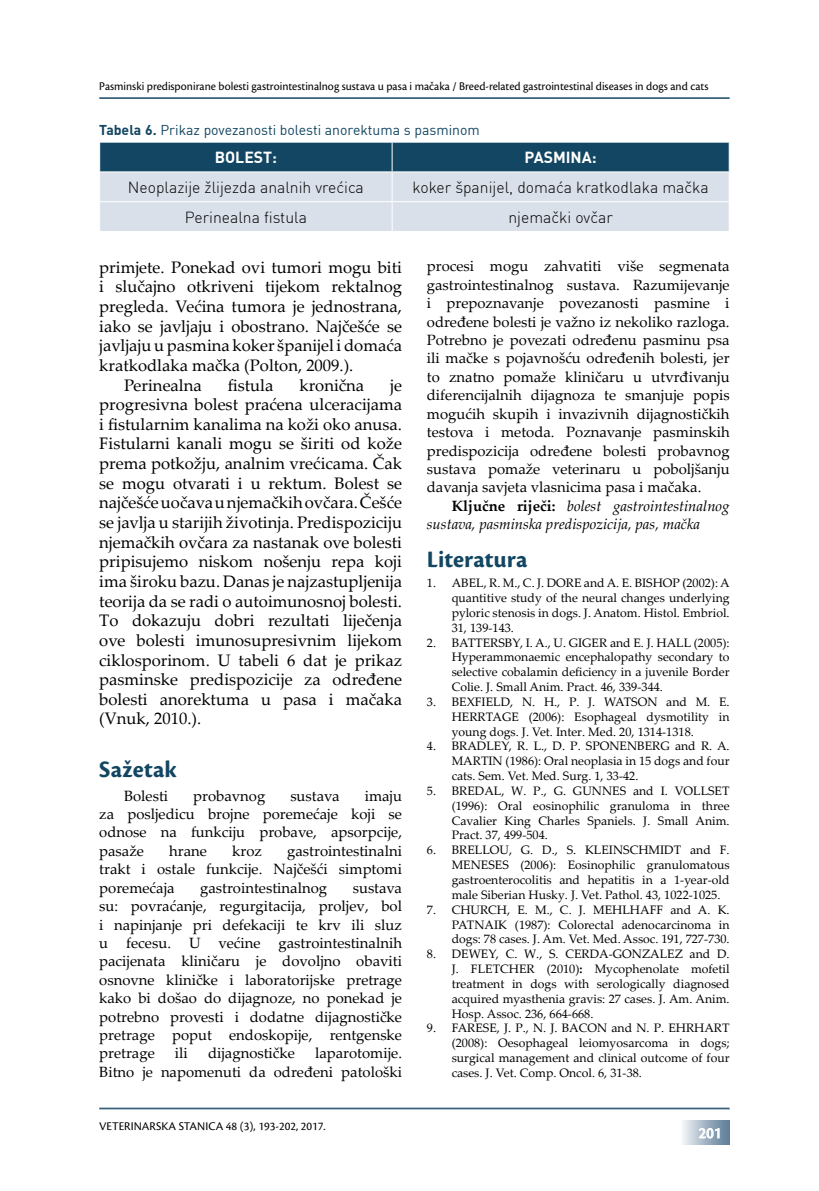
<style>
.page{position:relative;width:819px;height:1191px;background:#fff}
.page>*{position:absolute;margin:0;border:0;box-sizing:border-box;transform-origin:0 0}
.t1{font:700 24.5px "Cronos Pro";letter-spacing:.005em;color:#124662}
.t2{font:16.62px/19.6px "Palatino Linotype";color:#000;text-align:justify}
.t3{font:15.75px "DIN Lt";color:#000}
.t4{font:700 15.75px "DIN";color:#fff}
.t5{font:15.75px "Cronos Pro";color:#fff}
.t6{font:14.88px/18.4px "Palatino Linotype";color:#000;text-align:justify}
.t7{font:italic 14.88px/18.4px "Palatino Linotype";color:#000}
.t8{font:14px "DIN";color:#124662}
.t9{font:12.25px/14.9px "Palatino Linotype";color:#000;text-align:justify}
.t10{font:12.25px "Cronos Pro";color:#000}
.s1{font-weight:700}
.s2{font-weight:700;font-style:normal}
</style>
<div class="page">
<hr style="left:99px;top:1107px;width:630px;height:2px;background:#3a617d">
<hr style="left:99px;top:97px;width:630px;height:2px;background:#3a617d">
<div style="left:680px;top:1120px;width:49px;height:25px;background:linear-gradient(to right,#f7f9fa,#597995)"></div>
<svg style="left:698px;top:1126px;width:22px;height:13px"></svg>
<svg style="left:99px;top:142px;width:630px;height:89px;background:#9cb0bf"></svg>
<p class="t10" style="left:99px;top:79px;width:611px">Pasminski predisponirane bolesti gastrointestinalnog sustava u pasa i mačaka / Breed-related gastrointestinal diseases in dogs and cats</p>
<p class="t8" style="left:99px;top:120px;width:382px"><span class="s1">Tabela 6.</span> Prikaz povezanosti bolesti anorektuma s pasminom</p>
<p class="t4" style="left:215px;top:147px;width:64px">BOLEST:</p>
<p class="t4" style="left:524px;top:147px;width:74px">PASMINA:</p>
<p class="t3" style="left:128px;top:177px;width:237px">Neoplazije žlijezda analnih vrećica</p>
<p class="t3" style="left:412px;top:177px;width:298px">koker španijel, domaća kratkodlaka mačka</p>
<p class="t3" style="left:185px;top:206px;width:124px">Perinealna fistula</p>
<p class="t3" style="left:508px;top:206px;width:106px">njemački ovčar</p>
<h2 class="t2" style="left:99px;top:257px;width:304px">primjete. Ponekad ovi tumori mogu biti</h2>
<h2 class="t2" style="left:99px;top:276px;width:304px">i slučajno otkriveni tijekom rektalnog</h2>
<h2 class="t2" style="left:99px;top:296px;width:304px">pregleda. Većina tumora je jednostrana,</h2>
<h2 class="t2" style="left:99px;top:315px;width:304px">iako se javljaju i obostrano. Najčešće se</h2>
<h2 class="t2" style="left:99px;top:335px;width:304px">javljaju u pasmina koker španijel i domaća</h2>
<h2 class="t2" style="left:99px;top:355px;width:256px">kratkodlaka mačka (Polton, 2009.).</h2>
<h2 class="t2" style="left:124px;top:374px;width:79px">Perinealna</h2>
<h2 class="t2" style="left:228px;top:374px;width:47px">fistula</h2>
<h2 class="t2" style="left:299px;top:374px;width:66px">kronična</h2>
<p class="t2" style="left:99px;top:374px;width:304px;text-indent:291px">je progresivna bolest praćena ulceracijama i fistularnim kanalima na koži oko anusa.<br>Fistularni kanali mogu se širiti od kože prema potkožju, analnim vrećicama. Čak se mogu otvarati i u rektum. Bolest se najčešće uočava u njemačkih ovčara. Češće se javlja u starijih životinja. Predispoziciju njemačkih ovčara za nastanak ove bolesti pripisujemo niskom nošenju repa koji ima široku bazu. Danas je najzastupljenija teorija da se radi o autoimunosnoj bolesti.<br>To dokazuju dobri rezultati liječenja ove bolesti imunosupresivnim lijekom ciklosporinom. U tabeli 6 dat je prikaz pasminske predispozicije za određene bolesti anorektuma u pasa i mačaka (Vnuk, 2010.).</p>
<h1 class="t1" style="left:99px;top:755px;width:79px">Sažetak</h1>
<p class="t6" style="left:124px;top:786px;width:46px">Bolesti</p>
<p class="t6" style="left:193px;top:786px;width:74px">probavnog</p>
<p class="t6" style="left:290px;top:786px;width:51px">sustava</p>
<p class="t6" style="left:99px;top:786px;width:304px;text-indent:265px">imaju za posljedicu brojne poremećaje koji se odnose na funkciju probave, apsorpcije, pasaže</p>
<p class="t6" style="left:99px;top:841px;width:304px;text-indent:188px">gastrointestinalni trakt i ostale funkcije. Najčešći simptomi poremećaja</p>
<p class="t6" style="left:169px;top:841px;width:39px">hrane</p>
<p class="t6" style="left:232px;top:841px;width:31px">kroz</p>
<p class="t6" style="left:200px;top:878px;width:128px">gastrointestinalnog</p>
<p class="t6" style="left:99px;top:878px;width:304px;text-indent:253px">sustava su: povraćanje, regurgitacija, proljev, bol i napinjanje pri defekaciji te krv ili sluz u fecesu. U većine gastrointestinalnih pacijenata kliničaru je dovoljno obaviti osnovne kliničke i laboratorijske pretrage kako bi došao do dijagnoze, no ponekad je potrebno provesti i dodatne dijagnostičke pretrage poput endoskopije, rentgenske pretrage</p>
<p class="t6" style="left:175px;top:1043px;width:14px">ili</p>
<p class="t6" style="left:208px;top:1043px;width:88px">dijagnostičke</p>
<p class="t6" style="left:99px;top:1043px;width:304px;text-align:right">laparotomije.<br>Bitno je napomenuti da određeni patološki</p>
<p class="t10" style="left:99px;top:1119px;width:228px">VETERINARSKA STANICA 48 (3), 193-202, 2017.</p>
<p class="t6" style="left:427px;top:256px;width:304px">procesi mogu zahvatiti više segmenata gastrointestinalnog sustava. Razumijevanje i prepoznavanje povezanosti pasmine i određene bolesti je važno iz nekoliko razloga.<br>Potrebno je povezati određenu pasminu psa ili mačke s pojavnošću određenih bolesti, jer to znatno pomaže kliničaru u utvrđivanju diferencijalnih dijagnoza te smanjuje popis mogućih skupih i invazivnih dijagnostičkih testova i metoda. Poznavanje pasminskih predispozicija određene bolesti probavnog sustava pomaže veterinaru u poboljšanju davanja savjeta vlasnicima pasa i mačaka.</p>
<p class="t7" style="left:427px;top:496px;width:304px;text-indent:25px"><span class="s2">Ključne riječi:</span> bolest gastrointestinalnog sustava, pasminska predispozicija, pas, mačka</p>
<h1 class="t1" style="left:427px;top:545px;width:102px">Literatura</h1>
<p class="t9" style="left:451px;top:575px;width:279px;text-indent:-25px">1. ABEL, R. M., C. J. DORE and A. E. BISHOP (2002): A quantitive study of the neural changes underlying pyloric stenosis in dogs. J. Anatom. Histol. Embriol.<br>31, 139-143.</p>
<p class="t9" style="left:451px;top:634px;width:279px;text-indent:-25px">2. BATTERSBY, I. A., U. GIGER and E. J. HALL (2005):<br>Hyperammonaemic encephalopathy secondary to selective cobalamin deficiency in a juvenile Border Colie. J. Small Anim. Pract. 46, 339-344.</p>
<p class="t9" style="left:451px;top:694px;width:279px;text-indent:-25px">3. BEXFIELD, N. H., P. J. WATSON and M. E.<br>HERRTAGE (2006): Esophageal dysmotility in young dogs. J. Vet. Inter. Med. 20, 1314-1318.</p>
<p class="t9" style="left:451px;top:738px;width:279px;text-indent:-25px">4. BRADLEY, R. L., D. P. SPONENBERG and R. A.<br>MARTIN (1986): Oral neoplasia in 15 dogs and four cats. Sem. Vet. Med. Surg. 1, 33-42.</p>
<p class="t9" style="left:451px;top:783px;width:279px;text-indent:-25px">5. BREDAL, W. P., G. GUNNES and I. VOLLSET (1996): Oral eosinophilic granuloma in three Cavalier King Charles Spaniels. J. Small Anim.<br>Pract. 37, 499-504.</p>
<p class="t9" style="left:451px;top:842px;width:279px;text-indent:-25px">6. BRELLOU, G. D., S. KLEINSCHMIDT and F.<br>MENESES (2006): Eosinophilic granulomatous gastroenterocolitis and hepatitis in a 1-year-old male Siberian Husky. J. Vet. Pathol. 43, 1022-1025.</p>
<p class="t9" style="left:451px;top:901px;width:279px;text-indent:-25px">7. CHURCH, E. M., C. J. MEHLHAFF and A. K.<br>PATNAIK (1987): Colorectal adenocarcinoma in dogs: 78 cases. J. Am. Vet. Med. Assoc. 191, 727-730.</p>
<p class="t9" style="left:451px;top:946px;width:279px;text-indent:-25px">8. DEWEY, C. W., S. CERDA-GONZALEZ and D.<br>J. FLETCHER (2010)<span class="s1">:</span> Mycophenolate mofetil treatment in dogs with serologically diagnosed acquired myasthenia gravis: 27 cases. J. Am. Anim.<br>Hosp. Assoc. 236, 664-668.</p>
<p class="t9" style="left:451px;top:1020px;width:279px;text-indent:-25px">9. FARESE, J. P., N. J. BACON and N. P. EHRHART (2008): Oesophageal leiomyosarcoma in dogs; surgical management and clinical outcome of four cases. J. Vet. Comp. Oncol. 6, 31-38.</p>
<p class="t5" style="left:698px;top:1124px;width:24px">201</p>
</div>
